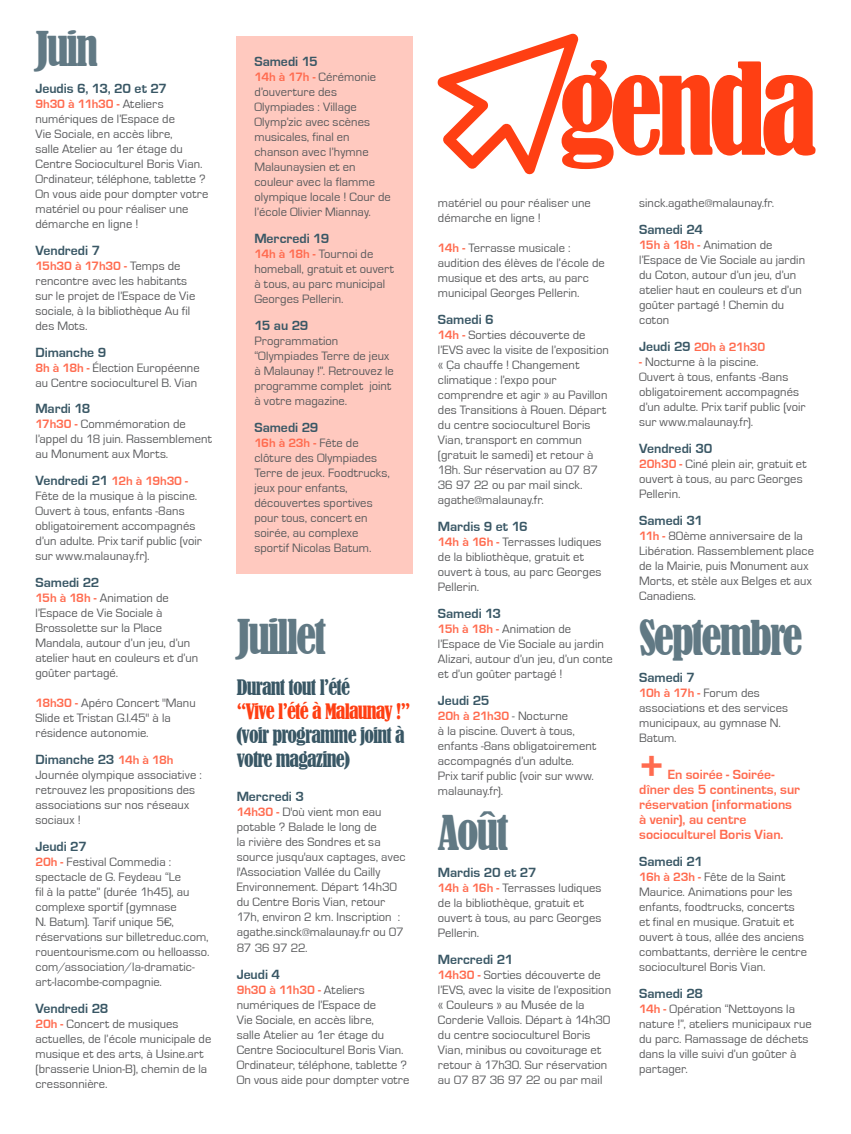
<style>
.page{position:relative;width:851px;height:1134px;background:#fff}
.page>*{position:absolute;margin:0;border:0;box-sizing:border-box;transform-origin:0 0}
.t1{font:condensed 45px "Bernard";letter-spacing:-.05em;color:#617984}
.t2{font:700 40px "Eurostile";color:#ff6b4f}
.t3{font:condensed 20px/23.8px "Bernard";letter-spacing:-.04em;color:#395765}
.t4{font:condensed 20px "Bernard";letter-spacing:-.04em;color:#ff3f13}
.t5{font:700 13.75px "Eurostile";letter-spacing:-.005em;color:#395765}
.t6{font:700 13.75px/15px "Eurostile";color:#ff6b4f}
.t7{font:12.5px/15px "Eurostile";letter-spacing:.005em;color:#58595b}
.t8{font:700 12.5px "Eurostile";letter-spacing:-.02em;color:#ff6b4f}
.s1{font-weight:700;color:#ff6b4f}
.s2{font-size:12.5px;color:#ff6b4f}
.s3{font-size:13.75px;color:#395765}
</style>
<div class="page">
<div style="left:237px;top:36px;width:175px;height:537px;background:#ffc9bf"></div>
<svg style="left:437px;top:34px;width:378px;height:141px"></svg>
<h1 class="t1" style="left:35px;top:22px;width:64px">Juin</h1>
<p class="t5" style="left:35px;top:81px;width:133px">Jeudis 6, 13, 20 et 27</p>
<p class="t7" style="left:35px;top:96px;width:174px"><span class="s1">9h30 à 11h30 -</span> Ateliers numériques de l’Espace de<br>Vie Sociale, en accès libre,<br>salle Atelier au 1er étage du<br>Centre Socioculturel Boris Vian.<br>Ordinateur, téléphone, tablette ?<br>On vous aide pour dompter votre matériel ou pour réaliser une démarche en ligne !</p>
<p class="t5" style="left:35px;top:243px;width:66px">Vendredi 7</p>
<p class="t7" style="left:35px;top:258px;width:161px"><span class="s1">15h30 à 17h30 -</span> Temps de rencontre avec les habitants sur le projet de l’Espace de Vie sociale, à la bibliothèque Au fil des Mots.</p>
<p class="t5" style="left:35px;top:344px;width:72px">Dimanche 9</p>
<p class="t7" style="left:35px;top:360px;width:166px"><span class="s1">8h à 18h -</span> Élection Européenne au Centre socioculturel B. Vian</p>
<p class="t5" style="left:35px;top:401px;width:57px">Mardi 18</p>
<p class="t7" style="left:35px;top:417px;width:178px"><span class="s1">17h30 -</span> Commémoration de l’appel du 18 juin. Rassemblement au Monument aux Morts.</p>
<p class="t5" style="left:35px;top:473px;width:154px">Vendredi 21 <span class="s2">12h à 19h30 -</span></p>
<p class="t7" style="left:35px;top:489px;width:168px">Fête de la musique à la piscine.<br>Ouvert à tous, enfants -8ans obligatoirement accompagnés d’un adulte. Prix tarif public (voir sur www.malaunay.fr).</p>
<p class="t5" style="left:35px;top:575px;width:66px">Samedi 22</p>
<p class="t7" style="left:35px;top:591px;width:164px"><span class="s1">15h à 18h -</span> Animation de l’Espace de Vie Sociale à<br>Brossolette sur la Place<br>Mandala, autour d’un jeu, d’un atelier haut en couleurs et d’un goûter partagé.</p>
<p class="t7" style="left:35px;top:696px;width:162px"><span class="s1">18h30 -</span> Apéro Concert "Manu<br>Slide et Tristan G.I.45" à la résidence autonomie.</p>
<p class="t5" style="left:35px;top:752px;width:139px">Dimanche 23 <span class="s2">14h à 18h</span></p>
<p class="t7" style="left:35px;top:768px;width:168px">Journée olympique associative : retrouvez les propositions des associations sur nos réseaux sociaux !</p>
<p class="t5" style="left:35px;top:839px;width:53px">Jeudi 27</p>
<p class="t7" style="left:35px;top:855px;width:176px"><span class="s1">20h -</span> Festival Commedia : spectacle de G. Feydeau “Le<br>fil à la patte” (durée 1h45), au complexe sportif (gymnase<br>N. Batum). Tarif unique 5€, réservations sur billetreduc.com, rouentourisme.com ou helloasso. com/association/la-dramatic&shy;art-lacombe-compagnie.</p>
<p class="t5" style="left:35px;top:1001px;width:75px">Vendredi 28</p>
<p class="t7" style="left:35px;top:1016px;width:177px"><span class="s1">20h -</span> Concert de musiques actuelles, de l’école municipale de musique et des arts, à Usine.art (brasserie Union-B), chemin de la cressonnière.</p>
<p class="t5" style="left:254px;top:54px;width:65px">Samedi 15</p>
<p class="t7" style="left:254px;top:70px;width:138px"><span class="s1">14h à 17h -</span> Cérémonie d’ouverture des<br>Olympiades : Village<br>Olymp’zic avec scènes musicales, final en chanson avec l’hymne<br>Malaunaysien et en couleur avec la flamme olympique locale ! Cour de l’école Olivier Miannay.</p>
<p class="t5" style="left:254px;top:231px;width:76px">Mercredi 19</p>
<p class="t7" style="left:254px;top:247px;width:141px"><span class="s1">14h à 18h -</span> Tournoi de homeball, gratuit et ouvert à tous, au parc municipal<br>Georges Pellerin.</p>
<p class="t5" style="left:254px;top:318px;width:56px">15 au 29</p>
<p class="t7" style="left:254px;top:334px;width:141px">Programmation “Olympiades Terre de jeux à Malaunay !”. Retrouvez le programme complet joint à votre magazine.</p>
<p class="t5" style="left:254px;top:420px;width:66px">Samedi 29</p>
<p class="t7" style="left:254px;top:436px;width:137px"><span class="s1">16h à 23h -</span> Fête de clôture des Olympiades<br>Terre de jeux. Foodtrucks, jeux pour enfants, découvertes sportives pour tous, concert en soirée, au complexe sportif Nicolas Batum.</p>
<h1 class="t1" style="left:237px;top:610px;width:91px">Juillet</h1>
<h3 class="t3" style="left:237px;top:676px;width:115px">Durant tout l’été</h3>
<h3 class="t4" style="left:237px;top:700px;width:175px">“Vive l’été à Malaunay !”</h3>
<h3 class="t3" style="left:237px;top:724px;width:170px">(voir programme joint à votre magazine)</h3>
<p class="t5" style="left:237px;top:789px;width:69px">Mercredi 3</p>
<p class="t7" style="left:237px;top:804px;width:170px"><span class="s1">14h30 -</span> D'où vient mon eau potable ? Balade le long de<br>la rivière des Sondres et sa source jusqu'aux captages, avec l'Association Vallée du Cailly<br>Environnement. Départ 14h30 du Centre Boris Vian, retour<br>17h, environ 2 km. Inscription : agathe.sinck@malaunay.fr ou 07</p>
<p class="t7" style="left:237px;top:940px;width:72px">87 36 97 22.</p>
<p class="t5" style="left:237px;top:967px;width:45px">Jeudi 4</p>
<p class="t7" style="left:237px;top:982px;width:174px"><span class="s1">9h30 à 11h30 -</span> Ateliers numériques de l’Espace de<br>Vie Sociale, en accès libre,<br>salle Atelier au 1er étage du<br>Centre Socioculturel Boris Vian.<br>Ordinateur, téléphone, tablette ?<br>On vous aide pour dompter votre</p>
<p class="t7" style="left:438px;top:196px;width:154px">matériel ou pour réaliser une démarche en ligne !</p>
<p class="t7" style="left:438px;top:241px;width:168px"><span class="s1">14h -</span> Terrasse musicale : audition des élèves de l’école de musique et des arts, au parc municipal Georges Pellerin.</p>
<p class="t5" style="left:438px;top:312px;width:57px">Samedi 6</p>
<p class="t7" style="left:438px;top:328px;width:172px"><span class="s1">14h -</span> Sorties découverte de l’EVS avec la visite de l’exposition « Ça chauffe ! Changement climatique : l’expo pour comprendre et agir » au Pavillon des Transitions à Rouen. Départ du centre socioculturel Boris<br>Vian, transport en commun (gratuit le samedi) et retour à<br>18h. Sur réservation au 07 87<br>36 97 22 ou par mail sinck. agathe@malaunay.fr.</p>
<p class="t5" style="left:438px;top:519px;width:91px">Mardis 9 et 16</p>
<p class="t7" style="left:438px;top:535px;width:165px"><span class="s1">14h à 16h -</span> Terrasses ludiques de la bibliothèque, gratuit et ouvert à tous, au parc Georges<br>Pellerin.</p>
<p class="t5" style="left:438px;top:606px;width:65px">Samedi 13</p>
<p class="t7" style="left:438px;top:622px;width:176px"><span class="s1">15h à 18h -</span> Animation de l’Espace de Vie Sociale au jardin<br>Alizari, autour d’un jeu, d’un conte et d’un goûter partagé !</p>
<p class="t5" style="left:438px;top:693px;width:53px">Jeudi 25</p>
<p class="t7" style="left:438px;top:709px;width:160px"><span class="s1">20h à 21h30</span> - Nocturne<br>à la piscine. Ouvert à tous, enfants -8ans obligatoirement accompagnés d’un adulte.<br>Prix tarif public (voir sur www. malaunay.fr).</p>
<h1 class="t1" style="left:438px;top:807px;width:72px">Août</h1>
<p class="t5" style="left:438px;top:865px;width:100px">Mardis 20 et 27</p>
<p class="t7" style="left:438px;top:880px;width:165px"><span class="s1">14h à 16h -</span> Terrasses ludiques de la bibliothèque, gratuit et ouvert à tous, au parc Georges<br>Pellerin.</p>
<p class="t5" style="left:438px;top:952px;width:77px">Mercredi 21</p>
<p class="t7" style="left:438px;top:967px;width:175px"><span class="s1">14h30 -</span> Sorties découverte de l’EVS, avec la visite de l’exposition « Couleurs » au Musée de la<br>Corderie Vallois. Départ à 14h30 du centre socioculturel Boris<br>Vian, minibus ou covoiturage et retour à 17h30. Sur réservation au 07 87 36 97 22 ou par mail</p>
<p class="t7" style="left:639px;top:196px;width:136px">sinck.agathe@malaunay.fr.</p>
<p class="t5" style="left:639px;top:222px;width:66px">Samedi 24</p>
<p class="t7" style="left:639px;top:238px;width:167px"><span class="s1">15h à 18h -</span> Animation de l’Espace de Vie Sociale au jardin du Coton, autour d’un jeu, d’un atelier haut en couleurs et d’un goûter partagé ! Chemin du coton</p>
<p class="t8" style="left:639px;top:340px;width:128px"><span class="s3">Jeudi 29</span> 20h à 21h30</p>
<p class="t7" style="left:639px;top:355px;width:168px"><span class="s1">-</span> Nocturne à la piscine.<br>Ouvert à tous, enfants -8ans obligatoirement accompagnés d’un adulte. Prix tarif public (voir sur www.malaunay.fr).</p>
<p class="t5" style="left:639px;top:441px;width:75px">Vendredi 30</p>
<p class="t7" style="left:639px;top:457px;width:169px"><span class="s1">20h30 -</span> Ciné plein air, gratuit et ouvert à tous, au parc Georges<br>Pellerin.</p>
<p class="t5" style="left:639px;top:513px;width:65px">Samedi 31</p>
<p class="t7" style="left:639px;top:529px;width:176px"><span class="s1">11h -</span> 80ème anniversaire de la<br>Libération. Rassemblement place de la Mairie, puis Monument aux<br>Morts, et stèle aux Belges et aux<br>Canadiens.</p>
<h1 class="t1" style="left:639px;top:612px;width:165px">Septembre</h1>
<p class="t5" style="left:639px;top:670px;width:57px">Samedi 7</p>
<p class="t7" style="left:639px;top:685px;width:150px"><span class="s1">10h à 17h -</span> Forum des associations et des services municipaux, au gymnase N.<br>Batum.</p>
<h2 class="t2" style="left:639px;top:744px;width:27px">+</h2>
<p class="t6" style="left:639px;top:768px;width:162px;text-indent:29px">En soirée - Soirée&shy;dîner des 5 continents, sur réservation (informations à venir), au centre socioculturel Boris Vian.</p>
<p class="t5" style="left:639px;top:854px;width:66px">Samedi 21</p>
<p class="t7" style="left:639px;top:870px;width:169px"><span class="s1">16h à 23h -</span> Fête de la Saint<br>Maurice. Animations pour les enfants, foodtrucks, concerts et final en musique. Gratuit et ouvert à tous, allée des anciens combattants, derrière le centre socioculturel Boris Vian.</p>
<p class="t5" style="left:639px;top:986px;width:66px">Samedi 28</p>
<p class="t7" style="left:639px;top:1002px;width:174px"><span class="s1">14h -</span> Opération “Nettoyons la nature !”, ateliers municipaux rue du parc. Ramassage de déchets dans la ville suivi d’un goûter à partager.</p>
</div>
